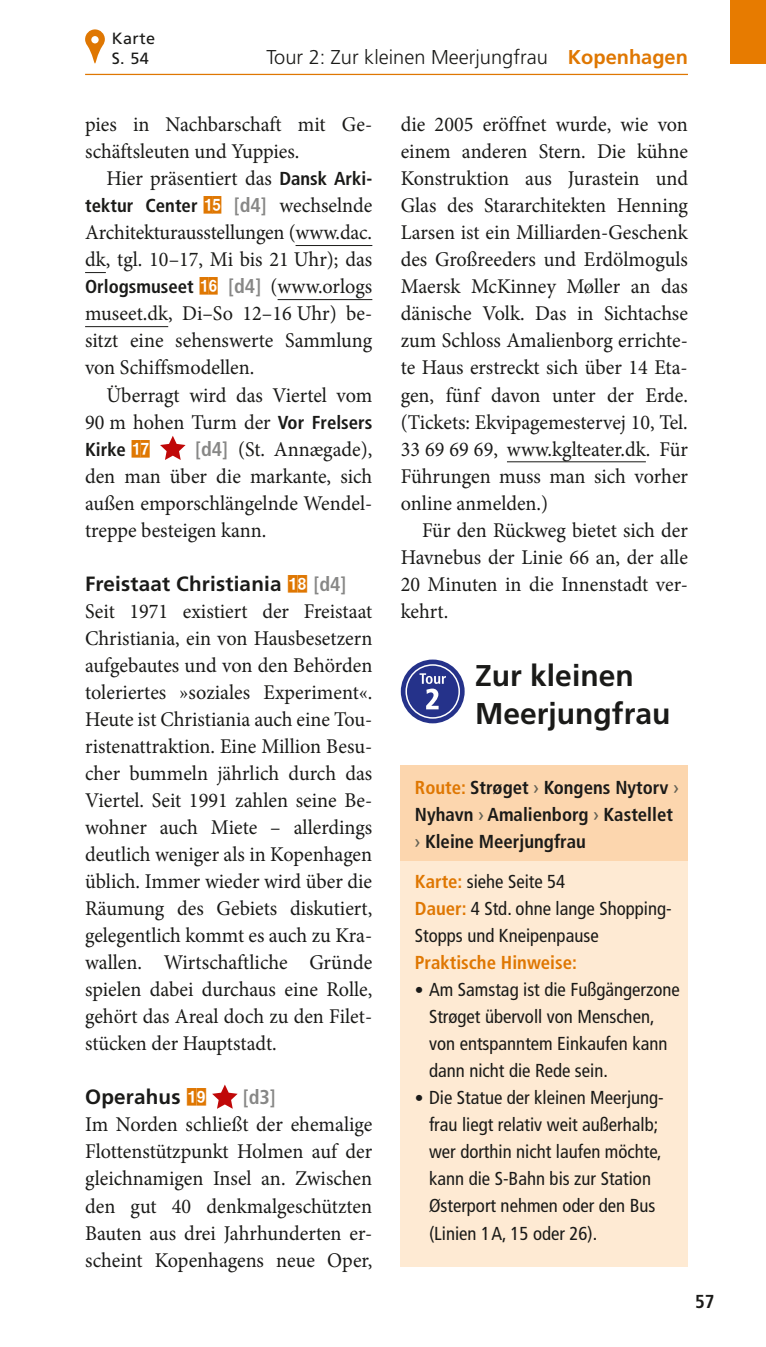
<style>
.page{position:relative;width:766px;height:1347px;background:#fff}
.page>*{position:absolute;margin:0;border:0;box-sizing:border-box;transform-origin:0 0}
.t1{font:700 30px/38.8px "Frutiger LT Pro";color:#1a1a18}
.t2{font:21px/27px "Minion Pro";color:#1a1a18;text-align:justify;scale:.96 1}
.t3{font:700 20.5px "Frutiger LT Pro";letter-spacing:.01em;color:#1a1a18}
.t4{font:300 20px "Frutiger LT Pro";color:#1a1a18}
.t5{font:700 condensed 20px "Frutiger LT Pro";color:#878786}
.t6{font:condensed 18.75px/27px "Frutiger LT Pro";color:#1a1a18}
.t7{font:700 condensed 18.75px/27px "Frutiger LT Pro";color:#1a1a18}
.t8{font:700 condensed 18.75px "Frutiger LT Pro";color:#df7702}
.t9{font:16.25px/20px "Frutiger LT Pro";letter-spacing:.03em;color:#1a1a18}
.s1{font-weight:700;color:#df7702}
.s2{font-family:"Frutiger LT Pro";font-weight:700;font-stretch:condensed;font-size:18.75px}
.s3{font-family:"Frutiger LT Pro";font-weight:700;font-stretch:condensed;font-size:20px;color:#878786}
.s4{color:#df7702}
.s5{font-weight:400;font-stretch:normal;color:#626155}
.s6{font-weight:900;font-stretch:normal;font-size:17.5px}
</style>
<div class="page">
<hr style="left:85px;top:74px;width:602px;height:1px;background:#df7702">
<div style="left:730px;top:0;width:35px;height:64px;background:#e77b00"></div>
<svg style="left:85px;top:29px;width:20px;height:35px"></svg>
<div style="left:400px;top:834px;width:287px;height:432px;background:#feead3"></div>
<div style="left:400px;top:765px;width:287px;height:96px;background:#fcd6ae"></div>
<hr style="left:295px;top:245px;width:77px;height:1px;background:#1a1a18">
<svg style="left:85px;top:272px;width:21px;height:1px"></svg>
<hr style="left:277px;top:299px;width:95px;height:1px;background:#1a1a18">
<hr style="left:85px;top:326px;width:83px;height:1px;background:#1a1a18">
<svg style="left:160px;top:436px;width:25px;height:24px"></svg>
<svg style="left:212px;top:1084px;width:25px;height:24px"></svg>
<hr style="left:507px;top:461px;width:138px;height:1px;background:#1a1a18">
<svg style="left:400px;top:659px;width:64px;height:64px;background:#3c4796"></svg>
<div style="left:405px;top:664px;width:55px;height:54px;border:2px solid #fff;border-radius:50%"></div>
<svg style="left:419px;top:673px;width:27px;height:36px"></svg>
<p class="t9" style="left:112px;top:29px;width:45px">Karte<br>S. 54</p>
<p class="t4" style="left:266px;top:49px;width:423px">Tour 2: Zur kleinen Meerjungfrau <span class="s1">Kopenhagen</span></p>
<p class="t2" style="left:85px;top:113px;width:300px">pies in Nachbarschaft mit Ge&shy;schäftsleuten und Yuppies.</p>
<p class="t2" style="left:106px;top:167px;width:278px">Hier präsentiert das <span class="s2">Dansk Arki-</span></p>
<p class="t7" style="left:85px;top:194px;width:114px">tektur Center</p>
<p class="t2" style="left:85px;top:194px;width:301px;text-indent:149px"><span class="s3">[d4]</span> wechselnde Architekturausstellungen (www.dac. dk, tgl. 10–17, Mi bis 21 Uhr); das</p>
<p class="t7" style="left:85px;top:275px;width:110px">Orlogsmuseet</p>
<p class="t2" style="left:85px;top:275px;width:300px;text-indent:143px"><span class="s3">[d4]</span> (www.orlogs museet.dk, Di–So 12–16 Uhr) be&shy;sitzt eine sehenswerte Sammlung von Schiffsmodellen.</p>
<p class="t2" style="left:85px;top:383px;width:300px;text-align:right">Überragt wird das Viertel vom<br>90 m hohen Turm der <span class="s2">Vor Frelsers</span></p>
<p class="t7" style="left:85px;top:437px;width:42px">Kirke</p>
<p class="t2" style="left:85px;top:437px;width:300px;text-indent:110px"><span class="s3">[d4]</span> (St. Annægade), den man über die markante, sich außen emporschlängelnde Wendel&shy;treppe besteigen kann.</p>
<p class="t3" style="left:85px;top:575px;width:198px">Freistaat Christiania</p>
<p class="t5" style="left:313px;top:576px;width:34px">[d4]</p>
<p class="t2" style="left:85px;top:599px;width:301px">Seit 1971 existiert der Freistaat Christiania, ein von Hausbesetzern aufgebautes und von den Behörden toleriertes »soziales Experiment«.<br>Heute ist Christiania auch eine Tou&shy;ristenattraktion. Eine Million Besu&shy;cher bummeln jährlich durch das Viertel. Seit 1991 zahlen seine Be&shy;wohner auch Miete – allerdings deutlich weniger als in Kopenhagen üblich. Immer wieder wird über die Räumung des Gebiets diskutiert, gelegentlich kommt es auch zu Kra&shy;wallen. Wirtschaftliche Gründe spielen dabei durchaus eine Rolle, gehört das Areal doch zu den Filet&shy;stücken der Hauptstadt.</p>
<p class="t3" style="left:85px;top:1089px;width:97px">Operahus</p>
<p class="t5" style="left:243px;top:1089px;width:34px">[d3]</p>
<p class="t2" style="left:85px;top:1112px;width:300px">Im Norden schließt der ehemalige Flottenstützpunkt Holmen auf der gleichnamigen Insel an. Zwischen den gut 40 denkmalgeschützten Bauten aus drei Jahrhunderten er&shy;scheint Kopenhagens neue Oper,</p>
<p class="t2" style="left:400px;top:113px;width:301px">die 2005 eröffnet wurde, wie von einem anderen Stern. Die kühne Konstruktion aus Jurastein und Glas des Stararchitekten Henning Larsen ist ein Milliarden-Geschenk des Großreeders und Erdölmoguls Maersk McKinney Møller an das dänische Volk. Das in Sichtachse zum Schloss Amalienborg errichte&shy;te Haus erstreckt sich über 14 Eta&shy;gen, fünf davon unter der Erde. (Tickets: Ekvipagemestervej 10, Tel.<br>33 69 69 69, www.kglteater.dk. Für Führungen muss man sich vorher online anmelden.)</p>
<p class="t2" style="left:400px;top:518px;width:300px;text-indent:21px">Für den Rückweg bietet sich der Havnebus der Linie 66 an, der alle 20 Minuten in die Innenstadt ver&shy;kehrt.</p>
<h1 class="t1" style="left:475px;top:658px;width:197px">Zur kleinen<br>Meerjungfrau</h1>
<p class="t7" style="left:415px;top:775px;width:265px"><span class="s4">Route:</span> Strøget <span class="s5">›</span> Kongens Nytorv <span class="s5">›<br></span>Nyhavn <span class="s5">›</span> Amalienborg <span class="s5">›</span> Kastellet <span class="s5">›</span> Kleine Meerjungfrau</p>
<p class="t6" style="left:415px;top:869px;width:258px"><span class="s1">Karte:</span> siehe Seite 54<br><span class="s1">Dauer:</span> 4 Std. ohne lange Shopping-<br>Stopps und Kneipenpause</p>
<p class="t8" style="left:415px;top:955px;width:164px">Praktische Hinweise:</p>
<p class="t6" style="left:429px;top:977px;width:252px;text-indent:-14px"><span class="s6">•</span> Am Samstag ist die Fußgängerzone<br>Strøget übervoll von Menschen, von entspanntem Einkaufen kann dann nicht die Rede sein.</p>
<p class="t6" style="left:429px;top:1085px;width:236px;text-indent:-14px"><span class="s6">•</span> Die Statue der kleinen Meerjung&shy;frau liegt relativ weit außerhalb; wer dorthin nicht laufen möchte, kann die S-Bahn bis zur Station<br>Østerport nehmen oder den Bus (Linien 1 A, 15 oder 26).</p>
<p class="t7" style="left:694px;top:1289px;width:21px">57</p>
</div>
